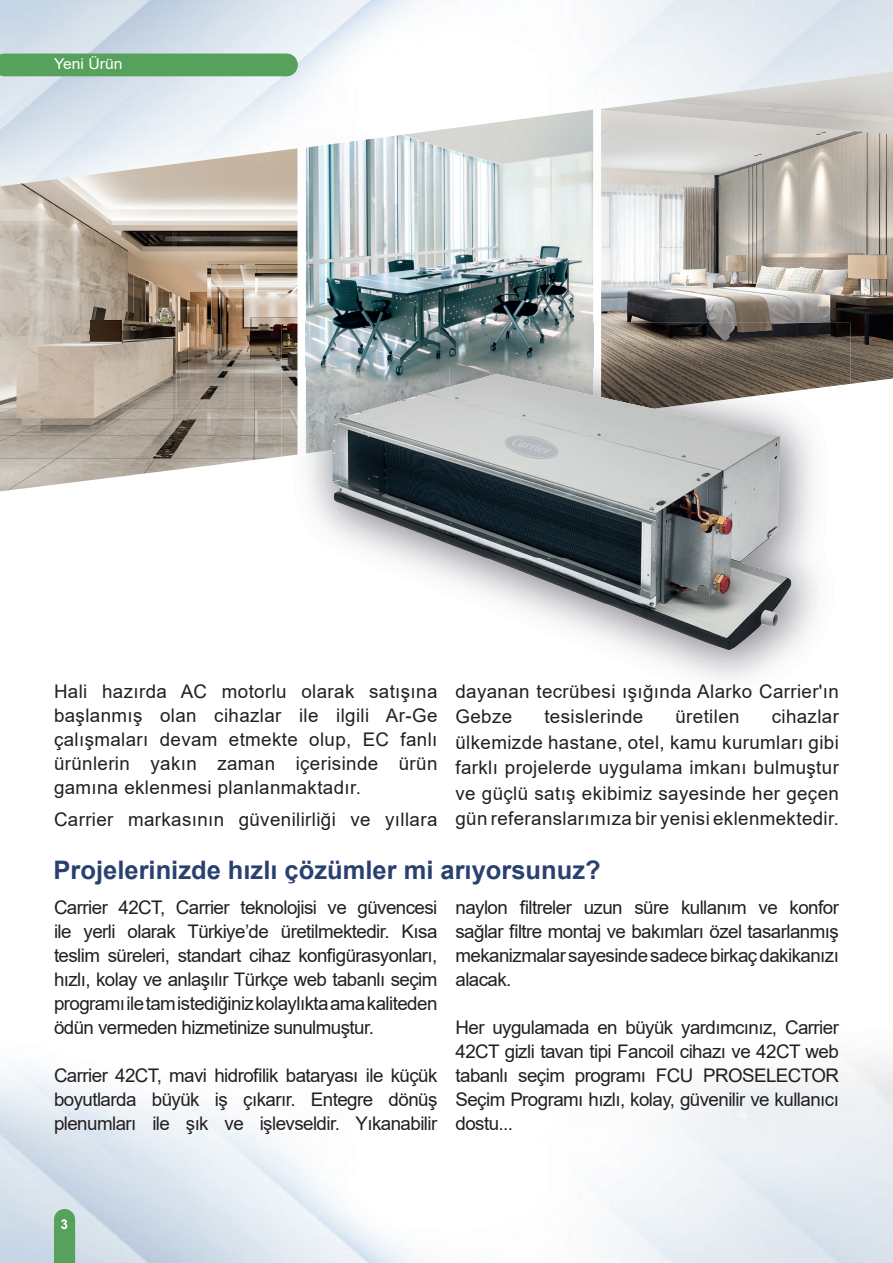
<style>
.page{position:relative;width:893px;height:1263px;background:#fff}
.page>*{position:absolute;margin:0;border:0;box-sizing:border-box;transform-origin:0 0}
.t1{font:700 25.5px "Arial";color:#29416e}
.t2{font:18.75px/24px "Arial";letter-spacing:.02em;color:#231f20;text-align:justify}
.t3{font:15px "Arial";color:#fff;scale:1.05 1}
.t4{font:700 13.5px "Arial";color:#fff;scale:.95 1}
</style>
<div class="page">
<img style="left:306px;top:110px;width:287px;height:213px">
<img style="left:601px;top:71px;width:292px;height:313px">
<img style="left:0;top:148px;width:297px;height:343px">
<img style="left:282px;top:323px;width:535px;height:356px">
<img style="left:306px;top:366px;width:143px;height:44px">
<img style="left:449px;top:366px;width:144px;height:8px">
<img style="left:306px;top:410px;width:26px;height:43px">
<img style="left:601px;top:323px;width:249px;height:86px">
<img style="left:282px;top:323px;width:15px;height:134px">
<svg style="left:332px;top:374px;width:461px;height:276px"></svg>
<img style="left:332px;top:374px;width:409px;height:184px">
<img style="left:741px;top:579px;width:50px;height:64px">
<img style="left:485px;top:558px;width:256px;height:46px">
<img style="left:604px;top:604px;width:137px;height:46px">
<svg style="left:54px;top:1209px;width:21px;height:54px"></svg>
<div style="left:0;top:54px;width:298px;height:22px;background:#56a25c"></div>
<p class="t3" style="left:54px;top:54px;width:67px">Yeni Ürün</p>
<p class="t2" style="left:54px;top:679px;width:385px">Hali hazırda AC motorlu olarak satışına başlanmış olan cihazlar ile ilgili Ar-Ge çalışmaları devam etmekte olup, EC fanlı ürünlerin yakın zaman içerisinde ürün gamına eklenmesi planlanmaktadır.</p>
<p class="t2" style="left:54px;top:807px;width:385px">Carrier markasının güvenilirliği ve yıllara</p>
<p class="t2" style="left:455px;top:678px;width:385px;line-height:25.5px">dayanan tecrübesi ışığında Alarko Carrier'ın<br>Gebze</p>
<p class="t2" style="left:544px;top:704px;width:100px">tesislerinde</p>
<p class="t2" style="left:675px;top:704px;width:66px">üretilen</p>
<p class="t2" style="left:455px;top:703px;width:385px;line-height:25.5px;text-indent:316px">cihazlar ülkemizde hastane, otel, kamu kurumları gibi farklı projelerde uygulama imkanı bulmuştur ve güçlü satış ekibimiz sayesinde her geçen gün referanslarımıza bir yenisi eklenmektedir.</p>
<h1 class="t1" style="left:54px;top:852px;width:549px">Projelerinizde hızlı çözümler mi arıyorsunuz?</h1>
<p class="t2" style="left:54px;top:895px;width:385px">Carrier 42CT, Carrier teknolojisi ve güvencesi ile yerli olarak Türkiye’de üretilmektedir. Kısa teslim süreleri, standart cihaz konfigürasyonları, hızlı, kolay ve anlaşılır Türkçe web tabanlı seçim programı ile tam istediğiniz kolaylıkta ama kaliteden ödün vermeden hizmetinize sunulmuştur.</p>
<p class="t2" style="left:54px;top:1063px;width:385px">Carrier 42CT, mavi hidrofilik bataryası ile küçük boyutlarda büyük iş çıkarır. Entegre dönüş plenumları ile şık ve işlevseldir. Yıkanabilir</p>
<p class="t2" style="left:455px;top:895px;width:385px">naylon filtreler uzun süre kullanım ve konfor sağlar filtre montaj ve bakımları özel tasarlanmış mekanizmalar sayesinde sadece birkaç dakikanızı alacak.</p>
<p class="t2" style="left:455px;top:1015px;width:385px">Her uygulamada en büyük yardımcınız, Carrier 42CT gizli tavan tipi Fancoil cihazı ve 42CT web tabanlı seçim programı FCU PROSELECTOR Seçim Programı hızlı, kolay, güvenilir ve kullanıcı dostu...</p>
<p class="t4" style="left:61px;top:1215px;width:9px">3</p>
</div>
